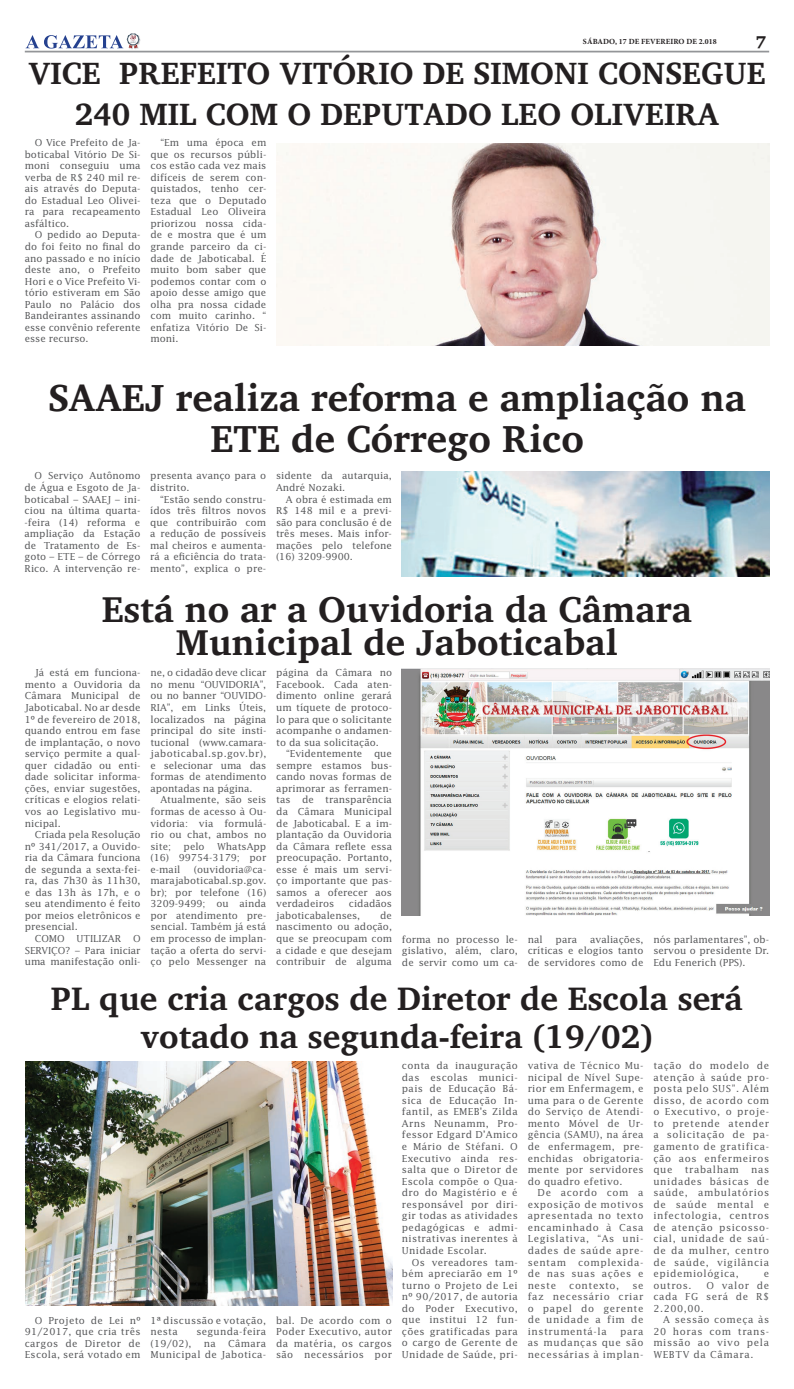
<style>
.page{position:relative;width:794px;height:1389px;background:#fff}
.page>*{position:absolute;margin:0;border:0;box-sizing:border-box;transform-origin:0 0}
.t1{font:700 38.5px/40.2px "Charis SIL";color:#231f20;text-align:center}
.t2{font:700 36.75px/33.2px "Charis SIL";color:#231f20;text-align:center}
.t3{font:700 33.25px/37.6px "Charis SIL";color:#231f20;text-align:center}
.t4{font:700 31.5px/40.2px "Charis SIL";color:#231f20;text-align:center}
.t5{font:700 17.5px "Charis SIL";color:#231f20}
.t6{font:9.62px/11.5px "Lucida";color:#57585a;text-align:justify}
.t7{font:9.62px/11.5px "Lucida";letter-spacing:.03em;color:#57585a}
.t8{font:9.62px "Lucida";letter-spacing:.06em;color:#57585a}
.t9{font:700 7.88px "Minion Pro";letter-spacing:.01em;color:#231f20}
</style>
<div class="page">
<hr style="left:25px;top:51px;width:744px;height:1px;background:#939598">
<svg style="left:26px;top:33px;width:114px;height:16px"></svg>
<img style="left:25px;top:1062px;width:367px;height:244px">
<img style="left:402px;top:669px;width:367px;height:247px">
<img style="left:402px;top:472px;width:367px;height:104px">
<img style="left:276px;top:144px;width:493px;height:202px">
<p class="t9" style="left:583px;top:36px;width:135px">SÁBADO, 17 DE FEVEREIRO DE 2.018</p>
<h3 class="t5" style="left:756px;top:31px;width:12px">7</h3>
<h3 class="t4" style="left:28px;top:53px;width:738px">VICE PREFEITO VITÓRIO DE SIMONI CONSEGUE<br>240 MIL COM O DEPUTADO LEO OLIVEIRA</h3>
<p class="t6" style="left:25px;top:137px;width:117px;text-indent:10px">O Vice Prefeito de Ja&shy;boticabal Vitório De Si&shy;moni conseguiu uma verba de R$ 240 mil re&shy;ais através do Deputa&shy;do Estadual Leo Olivei&shy;ra para recapeamento asfáltico.</p>
<p class="t6" style="left:25px;top:229px;width:117px;text-indent:10px">O pedido ao Deputa&shy;do foi feito no final do ano passado e no início deste ano, o Prefeito Hori e o Vice Prefeito Vi&shy;tório estiveram em São Paulo no Palácio dos Bandeirantes assinando esse convênio referente esse recurso.</p>
<p class="t6" style="left:150px;top:137px;width:117px;text-indent:10px">“Em uma época em que os recursos públi&shy;cos estão cada vez mais difíceis de serem con&shy;quistados, tenho cer&shy;teza que o Deputado Estadual Leo Oliveira priorizou nossa cida&shy;de e mostra que é um grande parceiro da ci&shy;dade de Jaboticabal. É muito bom saber que podemos contar com o apoio desse amigo que olha pra nossa cidade com muito carinho. “ enfatiza Vitório De Si&shy;moni.</p>
<h1 class="t1" style="left:48px;top:378px;width:699px">SAAEJ realiza reforma e ampliação na<br>ETE de Córrego Rico</h1>
<p class="t6" style="left:25px;top:470px;width:117px;text-indent:10px">O Serviço Autônomo de Água e Esgoto de Ja&shy;boticabal – SAAEJ – ini&shy;ciou na última quarta--feira (14) reforma e ampliação da Estação de Tratamento de Es&shy;goto – ETE – de Córrego Rico. A intervenção re-</p>
<p class="t6" style="left:150px;top:470px;width:117px">presenta avanço para o distrito.</p>
<p class="t6" style="left:276px;top:470px;width:117px">sidente da autarquia,<br>André Nozaki.</p>
<p class="t6" style="left:276px;top:493px;width:117px;text-indent:10px">A obra é estimada em R$ 148 mil e a previ&shy;são para conclusão é de três meses. Mais infor&shy;mações pelo telefone (16) 3209-9900.</p>
<p class="t6" style="left:150px;top:493px;width:117px;text-indent:10px">“Estão sendo constru&shy;ídos três filtros novos que contribuirão com a redução de possíveis mal cheiros e aumenta&shy;rá a eficiência do trata&shy;mento”, explica o pre-</p>
<h2 class="t2" style="left:102px;top:593px;width:592px">Está no ar a Ouvidoria da Câmara<br>Municipal de Jaboticabal</h2>
<p class="t6" style="left:25px;top:667px;width:117px;text-indent:10px">Já está em funciona&shy;mento a Ouvidoria da Câmara Municipal de Jaboticabal. No ar desde 1º de fevereiro de 2018, quando entrou em fase de implantação, o novo serviço permite a qual&shy;quer cidadão ou enti&shy;dade solicitar informa&shy;ções, enviar sugestões, críticas e elogios relati&shy;vos ao Legislativo mu&shy;nicipal.</p>
<p class="t6" style="left:25px;top:829px;width:117px;text-indent:10px">Criada pela Resolução nº 341/2017, a Ouvido&shy;ria da Câmara funciona de segunda a sexta-fei&shy;ra, das 7h30 às 11h30, e das 13h às 17h, e o seu atendimento é feito por meios eletrônicos e presencial.</p>
<p class="t6" style="left:25px;top:933px;width:117px;text-indent:10px">COMO UTILIZAR O SERVIÇO? – Para iniciar uma manifestação onli-</p>
<p class="t6" style="left:150px;top:667px;width:117px">ne, o cidadão deve clicar no menu “OUVIDORIA”, ou no banner “OUVIDO-RIA”, em Links Úteis, localizados na página principal do site insti&shy;tucional (www.camara&shy;jaboticabal.sp.gov.br), e selecionar uma das formas de atendimento apontadas na página.</p>
<p class="t6" style="left:150px;top:794px;width:117px;text-indent:10px">Atualmente, são seis formas de acesso à Ou&shy;vidoria: via formulá&shy;rio ou chat, ambos no site;</p>
<p class="t6" style="left:276px;top:667px;width:117px">página da Câmara no Facebook. Cada aten&shy;dimento online gerará um tíquete de protoco&shy;lo para que o solicitante acompanhe o andamen&shy;to da sua solicitação.</p>
<p class="t6" style="left:276px;top:748px;width:117px;text-indent:10px">“Evidentemente que sempre estamos bus&shy;cando novas formas de aprimorar as ferramen&shy;tas de transparência da Câmara Municipal de Jaboticabal. E a im&shy;plantação da Ouvidoria da Câmara reflete essa preocupação. Portanto, esse é mais um servi&shy;ço importante que pas&shy;samos a oferecer aos verdadeiros</p>
<p class="t6" style="left:150px;top:840px;width:117px;text-indent:67px">WhatsApp (16) 99754-3179; por e-mail</p>
<p class="t6" style="left:184px;top:840px;width:23px">pelo</p>
<p class="t6" style="left:150px;top:863px;width:117px;text-indent:43px">(ouvidoria@ca&shy;marajaboticabal.sp.gov. br); por telefone (16)<br>3209-9499; ou ainda por atendimento pre&shy;sencial. Também já está em processo de implan&shy;tação a oferta do servi&shy;ço pelo Messenger na</p>
<p class="t6" style="left:276px;top:898px;width:117px;text-indent:73px">cidadãos jaboticabalenses,</p>
<p class="t6" style="left:276px;top:909px;width:117px;text-indent:104px">de nascimento ou adoção, que se preocupam com a cidade e que desejam contribuir de alguma</p>
<h3 class="t3" style="left:51px;top:980px;width:693px">PL que cria cargos de Diretor de Escola será votado na segunda-feira (19/02)</h3>
<p class="t6" style="left:402px;top:933px;width:117px">forma no processo le&shy;gislativo, além, claro, de servir como um ca-</p>
<p class="t6" style="left:527px;top:933px;width:16px">nal</p>
<p class="t6" style="left:555px;top:933px;width:23px">para</p>
<p class="t6" style="left:527px;top:933px;width:117px;text-indent:62px">avaliações, críticas e elogios tanto de servidores como de</p>
<p class="t6" style="left:653px;top:933px;width:117px">nós parlamentares”, ob&shy;servou o presidente Dr.<br>Edu Fenerich (PPS).</p>
<p class="t6" style="left:25px;top:1314px;width:117px;text-indent:10px">O Projeto de Lei nº 91/2017, que cria três cargos de Diretor de Escola, será votado em</p>
<p class="t7" style="left:150px;top:1314px;width:117px">1ª discussão e votação, nesta</p>
<p class="t7" style="left:196px;top:1326px;width:71px">segunda-feira</p>
<p class="t6" style="left:150px;top:1337px;width:43px">(19/02),</p>
<p class="t6" style="left:204px;top:1337px;width:14px">na</p>
<p class="t7" style="left:150px;top:1337px;width:117px;text-align:right">Câmara<br>Municipal de Jabotica-</p>
<p class="t6" style="left:276px;top:1314px;width:117px">bal. De acordo com o Poder Executivo, autor da matéria, os cargos são necessários por</p>
<p class="t6" style="left:402px;top:1060px;width:117px">conta da inauguração das escolas munici&shy;pais de Educação Bá&shy;sica de Educação In&shy;fantil, as EMEB’s Zilda Arns Neunamm, Pro&shy;fessor Edgard D’Amico e Mário de Stéfani. O Executivo ainda res&shy;salta que o Diretor de Escola compõe o Qua&shy;dro do Magistério e é responsável por diri&shy;gir todas as atividades pedagógicas e admi&shy;nistrativas inerentes à Unidade Escolar.</p>
<p class="t6" style="left:402px;top:1256px;width:117px;text-indent:10px">Os vereadores tam&shy;bém apreciarão em 1º turno o Projeto de Lei nº 90/2017, de autoria do Poder Executivo, que institui 12 fun&shy;ções gratificadas para o cargo de Gerente de Unidade de Saúde, pri-</p>
<p class="t6" style="left:527px;top:1060px;width:117px">vativa de Técnico Mu&shy;nicipal de Nível Supe&shy;rior em Enfermagem, e uma para o de Gerente do Serviço de Atendi&shy;mento Móvel de Ur&shy;gência (SAMU), na área de enfermagem, pre&shy;enchidas obrigatoria&shy;mente por servidores do quadro efetivo.</p>
<p class="t6" style="left:527px;top:1187px;width:117px;text-indent:10px">De acordo com a exposição de motivos apresentada no texto encaminhado à Casa Legislativa, “As uni&shy;dades de saúde apre&shy;sentam</p>
<p class="t6" style="left:527px;top:1256px;width:117px;text-indent:50px">complexida&shy;de nas suas ações e neste</p>
<p class="t8" style="left:569px;top:1279px;width:51px">contexto,</p>
<p class="t6" style="left:527px;top:1279px;width:117px;text-indent:105px">se faz necessário criar o papel do gerente de unidade a fim de instrumentá-la</p>
<p class="t6" style="left:527px;top:1325px;width:117px;text-indent:92px">para as mudanças que são necessárias à implan-</p>
<p class="t6" style="left:653px;top:1060px;width:117px">tação do modelo de atenção à saúde pro&shy;posta pelo SUS”. Além disso, de acordo com o Executivo, o proje&shy;to pretende atender a solicitação de pa&shy;gamento de gratifica&shy;ção aos enfermeiros que</p>
<p class="t8" style="left:685px;top:1164px;width:56px">trabalham</p>
<p class="t6" style="left:653px;top:1164px;width:117px;text-indent:98px">nas unidades básicas de saúde, ambulatórios de saúde mental e infectologia, centros de atenção psicosso&shy;cial, unidade de saú&shy;de da mulher, centro de saúde, vigilância epidemiológica,</p>
<p class="t6" style="left:763px;top:1268px;width:7px">e</p>
<p class="t6" style="left:653px;top:1279px;width:117px;text-indent:53px">O valor de cada FG será de R$ 2.200,00.</p>
<p class="t6" style="left:653px;top:1314px;width:117px;text-indent:10px">A sessão começa às 20 horas com trans&shy;missão ao vivo pela WEBTV da Câmara.</p>
<p class="t6" style="left:653px;top:1279px;width:40px">outros.</p>
</div>
